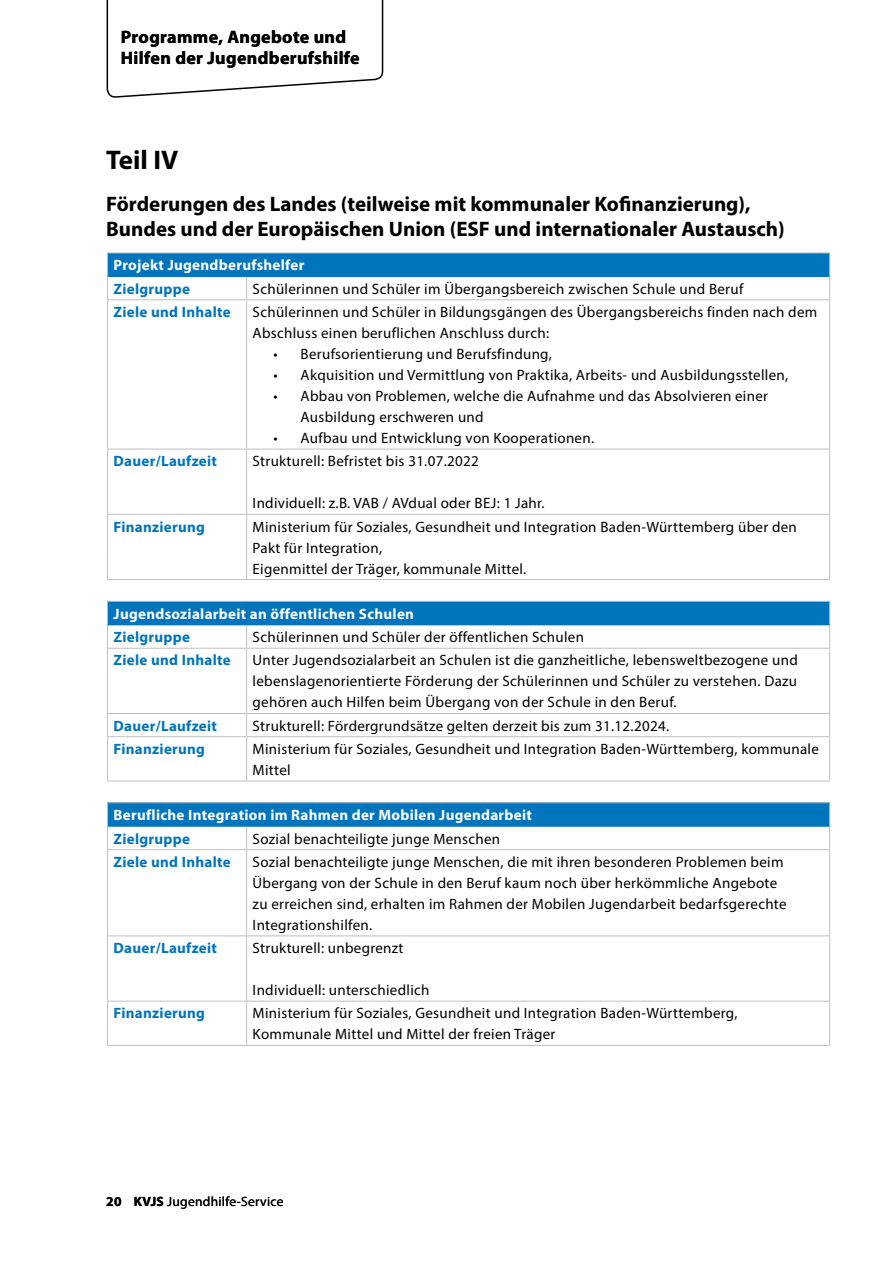
<style>
.page{position:relative;width:893px;height:1263px;background:#fff}
.page>*{position:absolute;margin:0;border:0;box-sizing:border-box;transform-origin:0 0}
.t1{font:700 27px "Myriad Pro";color:#000}
.H1_T{font:700 21px/25.2px "Myriad Pro";color:#000}
.t2{font:700 18px/21px "Myriad Pro";letter-spacing:.02em;color:#000}
._5-Tabelle{font:15px/21px "Myriad Pro";letter-spacing:.02em;color:#000}
._5-Tabelle_eingerück{font:15px/21px "Myriad Pro";letter-spacing:.02em;color:#000}
._5-Tabelle_Kopf_ws_b{font:700 15px "Myriad Pro";letter-spacing:.02em;color:#0074bc}
._5-Tabelle_Kopf{font:700 15px "Myriad Pro";letter-spacing:.02em;color:#fff}
.t3{font:13.5px "Myriad Pro";letter-spacing:.02em;color:#000}
.s1{font-weight:700}
</style>
<div class="page">
<svg style="left:106px;top:0;width:278px;height:98px"></svg>
<div style="left:108px;top:253px;width:722px;height:23px;background:#0074bc"></div>
<hr style="left:107px;top:253px;width:140px;height:1px;background:#bfbfbf">
<hr style="left:247px;top:253px;width:583px;height:1px;background:#bfbfbf">
<svg style="left:107px;top:253px;width:1px;height:46px"></svg>
<svg style="left:246px;top:277px;width:1px;height:22px"></svg>
<svg style="left:829px;top:253px;width:1px;height:46px"></svg>
<hr style="left:107px;top:299px;width:140px;height:1px;background:#bfbfbf">
<hr style="left:107px;top:300px;width:1px;height:149px;background:#bfbfbf">
<hr style="left:247px;top:299px;width:583px;height:1px;background:#bfbfbf">
<hr style="left:246px;top:300px;width:1px;height:149px;background:#bfbfbf">
<hr style="left:829px;top:300px;width:1px;height:149px;background:#bfbfbf">
<hr style="left:107px;top:449px;width:140px;height:1px;background:#bfbfbf">
<hr style="left:107px;top:449px;width:1px;height:65px;background:#bfbfbf">
<hr style="left:247px;top:449px;width:583px;height:1px;background:#bfbfbf">
<hr style="left:246px;top:449px;width:1px;height:65px;background:#bfbfbf">
<hr style="left:829px;top:449px;width:1px;height:65px;background:#bfbfbf">
<hr style="left:107px;top:514px;width:140px;height:1px;background:#bfbfbf">
<hr style="left:107px;top:515px;width:1px;height:64px;background:#bfbfbf">
<hr style="left:247px;top:514px;width:583px;height:1px;background:#bfbfbf">
<hr style="left:246px;top:515px;width:1px;height:64px;background:#bfbfbf">
<hr style="left:829px;top:515px;width:1px;height:64px;background:#bfbfbf">
<hr style="left:107px;top:579px;width:140px;height:1px;background:#bfbfbf">
<hr style="left:247px;top:579px;width:583px;height:1px;background:#bfbfbf">
<hr style="left:108px;top:275px;width:139px;height:2px;background:#0074bc">
<hr style="left:247px;top:275px;width:582px;height:2px;background:#0074bc">
<div style="left:108px;top:601px;width:722px;height:24px;background:#0074bc"></div>
<hr style="left:107px;top:601px;width:140px;height:1px;background:#bfbfbf">
<hr style="left:247px;top:601px;width:583px;height:1px;background:#bfbfbf">
<svg style="left:107px;top:602px;width:1px;height:46px"></svg>
<svg style="left:246px;top:625px;width:1px;height:23px"></svg>
<svg style="left:829px;top:602px;width:1px;height:46px"></svg>
<hr style="left:107px;top:648px;width:140px;height:1px;background:#bfbfbf">
<hr style="left:107px;top:649px;width:1px;height:64px;background:#bfbfbf">
<hr style="left:247px;top:648px;width:583px;height:1px;background:#bfbfbf">
<hr style="left:246px;top:649px;width:1px;height:64px;background:#bfbfbf">
<hr style="left:829px;top:649px;width:1px;height:64px;background:#bfbfbf">
<hr style="left:107px;top:713px;width:140px;height:1px;background:#bfbfbf">
<svg style="left:107px;top:714px;width:1px;height:22px"></svg>
<hr style="left:247px;top:713px;width:583px;height:1px;background:#bfbfbf">
<svg style="left:246px;top:714px;width:1px;height:22px"></svg>
<svg style="left:829px;top:714px;width:1px;height:22px"></svg>
<hr style="left:107px;top:736px;width:140px;height:1px;background:#bfbfbf">
<hr style="left:107px;top:737px;width:1px;height:44px;background:#bfbfbf">
<hr style="left:247px;top:736px;width:583px;height:1px;background:#bfbfbf">
<hr style="left:246px;top:737px;width:1px;height:44px;background:#bfbfbf">
<hr style="left:829px;top:737px;width:1px;height:44px;background:#bfbfbf">
<hr style="left:107px;top:781px;width:140px;height:1px;background:#bfbfbf">
<hr style="left:247px;top:781px;width:583px;height:1px;background:#bfbfbf">
<div style="left:108px;top:803px;width:722px;height:23px;background:#0074bc"></div>
<hr style="left:107px;top:802px;width:140px;height:1px;background:#bfbfbf">
<hr style="left:247px;top:802px;width:583px;height:1px;background:#bfbfbf">
<svg style="left:107px;top:803px;width:1px;height:46px"></svg>
<svg style="left:246px;top:827px;width:1px;height:22px"></svg>
<svg style="left:829px;top:803px;width:1px;height:46px"></svg>
<hr style="left:107px;top:849px;width:140px;height:1px;background:#bfbfbf">
<hr style="left:107px;top:850px;width:1px;height:85px;background:#bfbfbf">
<hr style="left:247px;top:849px;width:583px;height:1px;background:#bfbfbf">
<hr style="left:246px;top:850px;width:1px;height:85px;background:#bfbfbf">
<hr style="left:829px;top:850px;width:1px;height:85px;background:#bfbfbf">
<hr style="left:107px;top:935px;width:140px;height:1px;background:#bfbfbf">
<hr style="left:107px;top:936px;width:1px;height:65px;background:#bfbfbf">
<hr style="left:247px;top:935px;width:583px;height:1px;background:#bfbfbf">
<hr style="left:246px;top:936px;width:1px;height:65px;background:#bfbfbf">
<hr style="left:829px;top:936px;width:1px;height:65px;background:#bfbfbf">
<hr style="left:107px;top:1001px;width:140px;height:1px;background:#bfbfbf">
<hr style="left:107px;top:1001px;width:1px;height:44px;background:#bfbfbf">
<hr style="left:247px;top:1001px;width:583px;height:1px;background:#bfbfbf">
<hr style="left:246px;top:1001px;width:1px;height:44px;background:#bfbfbf">
<hr style="left:829px;top:1001px;width:1px;height:44px;background:#bfbfbf">
<hr style="left:107px;top:1045px;width:140px;height:1px;background:#bfbfbf">
<hr style="left:247px;top:1045px;width:583px;height:1px;background:#bfbfbf">
<hr style="left:108px;top:825px;width:139px;height:2px;background:#0074bc">
<hr style="left:247px;top:825px;width:582px;height:2px;background:#0074bc">
<p class="t2" style="left:121px;top:25px;width:240px">Programme, Angebote und<br>Hilfen der Jugendberufshilfe</p>
<h1 class="t1" style="left:106px;top:142px;width:74px">Teil IV</h1>
<p class="H1_T" style="left:106px;top:190px;width:680px">Förderungen des Landes (teilweise mit kommunaler Kofinanzierung),<br>Bundes und der Europäischen Union (ESF und internationaler Austausch)</p>
<p class="_5-Tabelle_Kopf" style="left:114px;top:255px;width:192px">Projekt Jugendberufshelfer</p>
<p class="_5-Tabelle_Kopf_ws_b" style="left:114px;top:279px;width:78px">Zielgruppe</p>
<p class="_5-Tabelle" style="left:253px;top:278px;width:492px">Schülerinnen und Schüler im Übergangsbereich zwischen Schule und Beruf</p>
<p class="_5-Tabelle_Kopf_ws_b" style="left:114px;top:302px;width:119px">Ziele und Inhalte</p>
<p class="_5-Tabelle" style="left:253px;top:301px;width:566px">Schülerinnen und Schüler in Bildungsgängen des Übergangsbereichs finden nach dem<br>Abschluss einen beruflichen Anschluss durch:</p>
<p class="_5-Tabelle_eingerück" style="left:274px;top:343px;width:280px">• Berufsorientierung und Berufsfindung,</p>
<p class="_5-Tabelle_eingerück" style="left:274px;top:364px;width:516px">• Akquisition und Vermittlung von Praktika, Arbeits- und Ausbildungsstellen,</p>
<p class="_5-Tabelle_eingerück" style="left:301px;top:385px;width:469px;text-indent:-27px">• Abbau von Problemen, welche die Aufnahme und das Absolvieren einer<br>Ausbildung erschweren und</p>
<p class="_5-Tabelle_eingerück" style="left:274px;top:427px;width:322px">• Aufbau und Entwicklung von Kooperationen.</p>
<p class="_5-Tabelle_Kopf_ws_b" style="left:114px;top:451px;width:105px">Dauer/Laufzeit</p>
<p class="_5-Tabelle" style="left:253px;top:451px;width:228px">Strukturell: Befristet bis 31.07.2022</p>
<p class="_5-Tabelle" style="left:253px;top:493px;width:294px">Individuell: z.B. VAB / AVdual oder BEJ: 1 Jahr.</p>
<p class="_5-Tabelle_Kopf_ws_b" style="left:114px;top:517px;width:93px">Finanzierung</p>
<p class="_5-Tabelle" style="left:253px;top:516px;width:546px">Ministerium für Soziales, Gesundheit und Integration Baden-Württemberg über den<br>Pakt für Integration,</p>
<p class="_5-Tabelle" style="left:253px;top:558px;width:275px">Eigenmittel der Träger, kommunale Mittel.</p>
<p class="_5-Tabelle_Kopf" style="left:114px;top:604px;width:302px">Jugendsozialarbeit an öffentlichen Schulen</p>
<p class="_5-Tabelle_Kopf_ws_b" style="left:114px;top:627px;width:78px">Zielgruppe</p>
<p class="_5-Tabelle" style="left:253px;top:626px;width:333px">Schülerinnen und Schüler der öffentlichen Schulen</p>
<p class="_5-Tabelle_Kopf_ws_b" style="left:114px;top:651px;width:119px">Ziele und Inhalte</p>
<p class="_5-Tabelle" style="left:253px;top:650px;width:547px;text-align:justify">Unter Jugendsozialarbeit an Schulen ist die ganzheitliche, lebensweltbezogene und lebenslagenorientierte Förderung der Schülerinnen und Schüler zu verstehen. Dazu gehören auch Hilfen beim Übergang von der Schule in den Beruf.</p>
<p class="_5-Tabelle_Kopf_ws_b" style="left:114px;top:716px;width:105px">Dauer/Laufzeit</p>
<p class="_5-Tabelle" style="left:253px;top:715px;width:418px">Strukturell: Fördergrundsätze gelten derzeit bis zum 31.12.2024.</p>
<p class="_5-Tabelle_Kopf_ws_b" style="left:114px;top:739px;width:93px">Finanzierung</p>
<p class="_5-Tabelle" style="left:253px;top:738px;width:568px">Ministerium für Soziales, Gesundheit und Integration Baden-Württemberg, kommunale<br>Mittel</p>
<p class="_5-Tabelle_Kopf" style="left:114px;top:805px;width:420px">Berufliche Integration im Rahmen der Mobilen Jugendarbeit</p>
<p class="_5-Tabelle_Kopf_ws_b" style="left:114px;top:829px;width:78px">Zielgruppe</p>
<p class="_5-Tabelle" style="left:253px;top:828px;width:249px">Sozial benachteiligte junge Menschen</p>
<p class="_5-Tabelle_Kopf_ws_b" style="left:114px;top:852px;width:119px">Ziele und Inhalte</p>
<p class="_5-Tabelle" style="left:253px;top:851px;width:535px">Sozial benachteiligte junge Menschen, die mit ihren besonderen Problemen beim Übergang von der Schule in den Beruf kaum noch über herkömmliche Angebote zu erreichen sind, erhalten im Rahmen der Mobilen Jugendarbeit bedarfsgerechte Integrationshilfen.</p>
<p class="_5-Tabelle_Kopf_ws_b" style="left:114px;top:938px;width:105px">Dauer/Laufzeit</p>
<p class="_5-Tabelle" style="left:253px;top:937px;width:152px">Strukturell: unbegrenzt</p>
<p class="_5-Tabelle" style="left:253px;top:979px;width:178px">Individuell: unterschiedlich</p>
<p class="_5-Tabelle_Kopf_ws_b" style="left:114px;top:1003px;width:93px">Finanzierung</p>
<p class="_5-Tabelle" style="left:253px;top:1003px;width:486px">Ministerium für Soziales, Gesundheit und Integration Baden-Württemberg,</p>
<p class="_5-Tabelle" style="left:253px;top:1024px;width:304px">Kommunale Mittel und Mittel der freien Träger</p>
<p class="t3" style="left:106px;top:1193px;width:179px"><span class="s1">20 KVJS</span> Jugendhilfe-Service</p>
</div>
